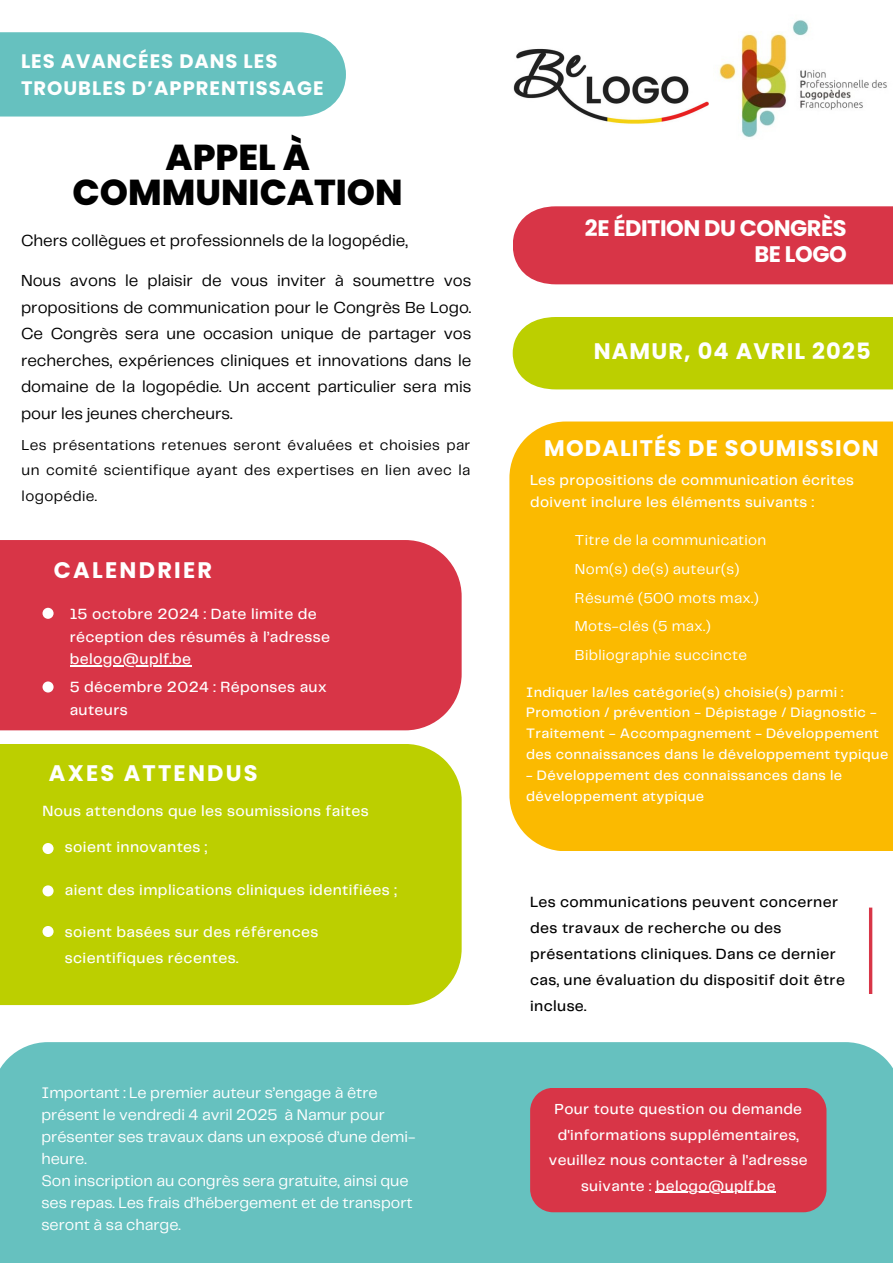
<style>
.page{position:relative;width:893px;height:1263px;background:#fff}
.page>*{position:absolute;margin:0;border:0;box-sizing:border-box;transform-origin:0 0}
.t1{font:800 36px/35.4px "Poppins";color:#000;text-align:center}
.t2{font:700 22.5px "Poppins";letter-spacing:.05em;color:#fff}
.t3{font:700 22.5px/26.4px "Poppins";letter-spacing:-.02em;color:#fff;text-align:right}
.t4{font:700 22.5px "Poppins";letter-spacing:.1em;color:#fff}
.t5{font:700 19.5px/27px "Poppins";letter-spacing:.05em;color:#fff}
.t6{font:16.58px/26.4px "Telegraf";color:#000;text-align:justify}
.t7{font:15.9px/22px "Telegraf";color:#fff}
.t8{font:500 15.38px/22.5px "Telegraf";letter-spacing:.025em;color:#fff}
.t9{font:500 15.38px/25.9px "Telegraf";letter-spacing:.025em;color:#000}
.t10{font:500 15.15px/25.6px "Telegraf";letter-spacing:.025em;color:#fff;text-align:center}
.t11{font:15px/25.3px "Telegraf";letter-spacing:.025em;color:#000;text-align:justify}
.t12{font:15px "Telegraf";letter-spacing:.025em;color:#fff}
.t13{font:500 15px/22.5px "Telegraf";letter-spacing:.025em;color:#fff}
.t14{font:500 14.25px/20.9px "Telegraf";letter-spacing:.025em;color:#fff}
</style>
<div class="page">
<div style="left:509px;top:421px;width:384px;height:430px;background:#fbba00"></div>
<div style="left:0;top:1042px;width:893px;height:221px;background:#66c1bf"></div>
<div style="left:530px;top:1088px;width:296px;height:124px;background:#d83547"></div>
<div style="left:0;top:32px;width:346px;height:85px;background:#66c1bf"></div>
<div style="left:0;top:540px;width:461px;height:190px;background:#d83547"></div>
<div style="left:43px;top:608px;width:11px;height:11px;background:#fff;border-radius:50%"></div>
<div style="left:788px;top:613px;width:15px;height:15px;background:#fbba00;border-radius:50%"></div>
<div style="left:43px;top:681px;width:11px;height:11px;background:#fff;border-radius:50%"></div>
<hr style="left:869px;top:907px;width:3px;height:87px;background:#d83547">
<div style="left:793px;top:640px;width:10px;height:11px;background:#fbba00;border-radius:50%"></div>
<div style="left:793px;top:669px;width:10px;height:10px;background:#fbba00;border-radius:50%"></div>
<div style="left:793px;top:699px;width:10px;height:11px;background:#fbba00;border-radius:50%"></div>
<div style="left:793px;top:730px;width:10px;height:10px;background:#fbba00;border-radius:50%"></div>
<div style="left:513px;top:206px;width:380px;height:78px;background:#d83547"></div>
<div style="left:513px;top:317px;width:380px;height:72px;background:#bccf00"></div>
<div style="left:0;top:744px;width:461px;height:261px;background:#bccf00"></div>
<div style="left:43px;top:843px;width:11px;height:11px;background:#fff;border-radius:50%"></div>
<div style="left:43px;top:885px;width:11px;height:11px;background:#fff;border-radius:50%"></div>
<div style="left:43px;top:926px;width:11px;height:11px;background:#fff;border-radius:50%"></div>
<img style="left:513px;top:48px;width:195px;height:76px">
<img style="left:719px;top:19px;width:168px;height:119px">
<hr style="left:70px;top:665px;width:122px;height:1px;background:#fff">
<hr style="left:656px;top:1192px;width:120px;height:1px;background:#fff">
<p class="t5" style="left:21px;top:48px;width:304px">LES AVANCÉES DANS LES<br>TROUBLES D’APPRENTISSAGE</p>
<h5 class="t1" style="left:73px;top:140px;width:332px">APPEL À<br>COMMUNICATION</h5>
<h2 class="t6" style="left:21px;top:229px;width:388px">Chers collègues et professionnels de la logopédie,</h2>
<p class="t6" style="left:21px;top:269px;width:452px">Nous avons le plaisir de vous inviter à soumettre vos propositions de communication pour le Congrès Be Logo.<br>Ce Congrès sera une occasion unique de partager vos recherches, expériences cliniques et innovations dans le domaine de la logopédie. Un accent particulier sera mis pour les jeunes chercheurs.</p>
<p class="t11" style="left:22px;top:433px;width:450px">Les présentations retenues seront évaluées et choisies par un comité scientifique ayant des expertises en lien avec la logopédie.</p>
<p class="t4" style="left:54px;top:554px;width:160px">CALENDRIER</p>
<p class="t8" style="left:70px;top:604px;width:262px">15 octobre 2024 : Date limite de réception des résumés à l’adresse</p>
<p class="t8" style="left:70px;top:649px;width:123px">belogo@uplf.be</p>
<p class="t8" style="left:70px;top:677px;width:258px">5 décembre 2024 : Réponses aux auteurs</p>
<p class="t4" style="left:49px;top:757px;width:210px">AXES ATTENDUS</p>
<p class="t8" style="left:43px;top:800px;width:328px">Nous attendons que les soumissions faites</p>
<p class="t8" style="left:65px;top:837px;width:144px">soient innovantes ;</p>
<p class="t8" style="left:65px;top:879px;width:333px">aient des implications cliniques identifiées ;</p>
<p class="t8" style="left:65px;top:920px;width:255px;line-height:25.9px">soient basées sur des références scientifiques récentes.</p>
<p class="t7" style="left:41px;top:1082px;width:375px">Important : Le premier auteur s’engage à être présent le vendredi 4 avril 2025 à Namur pour présenter ses travaux dans un exposé d’une demi&shy;heure.<br>Son inscription au congrès sera gratuite, ainsi que ses repas. Les frais d’hébergement et de transport seront à sa charge.</p>
<h5 class="t3" style="left:585px;top:215px;width:263px">2E ÉDITION DU CONGRÈS<br>BE LOGO</h5>
<h2 class="t2" style="left:594px;top:335px;width:278px">NAMUR, 04 AVRIL 2025</h2>
<h2 class="t2" style="left:544px;top:432px;width:336px">MODALITÉS DE SOUMISSION</h2>
<p class="t13" style="left:530px;top:469px;width:325px">Les propositions de communication écrites doivent inclure les éléments suivants :</p>
<h2 class="t12" style="left:575px;top:534px;width:193px">Titre de la communication</h2>
<h2 class="t12" style="left:575px;top:563px;width:166px">Nom(s) de(s) auteur(s)</h2>
<h2 class="t12" style="left:575px;top:592px;width:185px">Résumé (500 mots max.)</h2>
<p class="t12" style="left:575px;top:620px;width:137px">Mots-clés (5 max.)</p>
<p class="t12" style="left:575px;top:649px;width:174px">Bibliographie succincte</p>
<p class="t14" style="left:526px;top:682px;width:364px">Indiquer la/les catégorie(s) choisie(s) parmi :<br>Promotion / prévention - Dépistage / Diagnostic - Traitement - Accompagnement - Développement des connaissances dans le développement typique</p>
<p class="t14" style="left:526px;top:765px;width:317px">- Développement des connaissances dans le développement atypique</p>
<p class="t9" style="left:530px;top:890px;width:316px">Les communications peuvent concerner des travaux de recherche ou des présentations cliniques. Dans ce dernier cas, une évaluation du dispositif doit être incluse.</p>
<h5 class="t10" style="left:549px;top:1097px;width:260px">Pour toute question ou demande d'informations supplémentaires, veuillez nous contacter à l'adresse suivante : belogo@uplf.be</h5>
</div>
